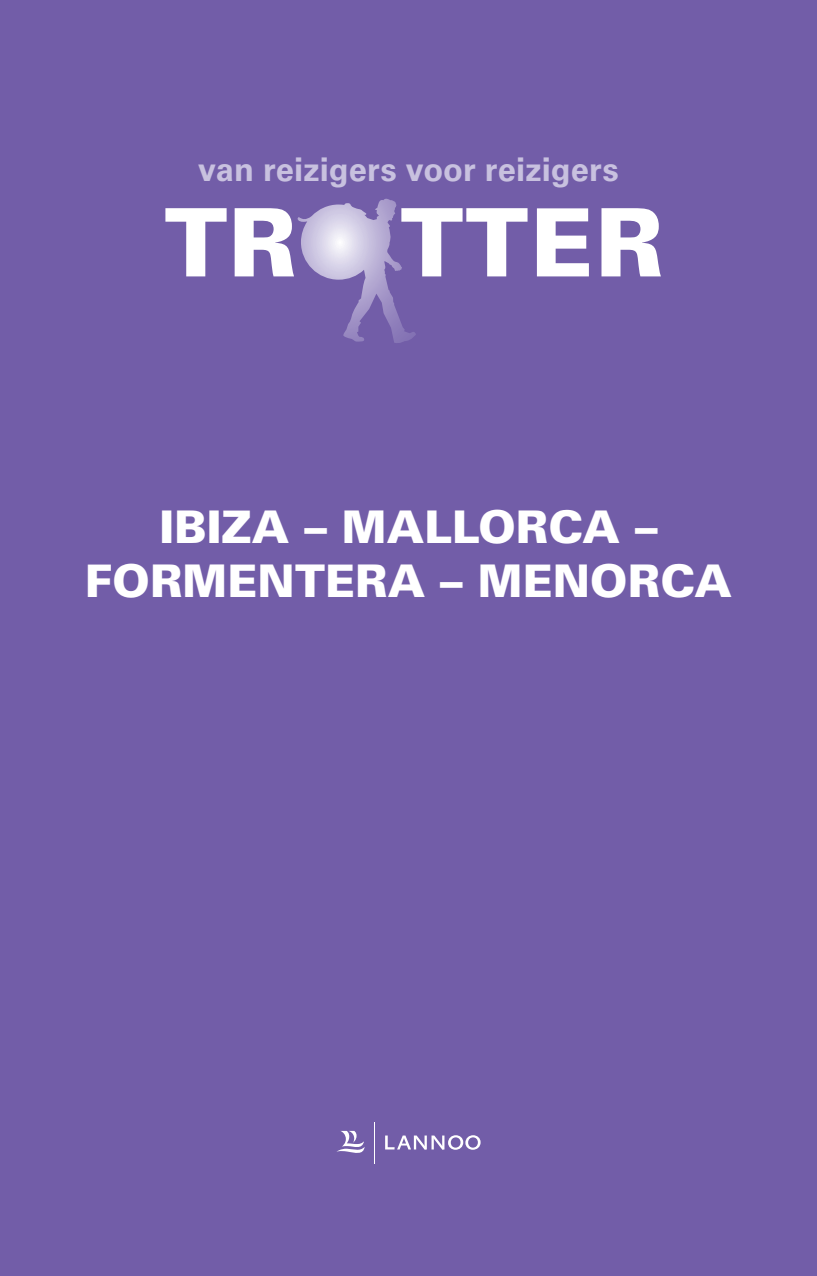
<style>
.page{position:relative;width:817px;height:1276px;background:#fff}
.page>*{position:absolute;margin:0;border:0;box-sizing:border-box;transform-origin:0 0}
.t1{font:900 94.5px "Univers LT Std";letter-spacing:.02em;color:#fff}
.t2{font:900 45px/54px "Univers LT Std";color:#fff;text-align:center}
.t3{font:700 32.62px "Univers LT Std";color:#c8c1df}
</style>
<div class="page">
<div style="left:0;top:0;width:816px;height:1276px;background:#725da8"></div>
<svg style="left:297px;top:198px;width:119px;height:145px"></svg>
<svg style="left:337px;top:1131px;width:27px;height:22px"></svg>
<hr style="left:374px;top:1122px;width:1px;height:41px;background:#fff">
<svg style="left:385px;top:1135px;width:95px;height:14px"></svg>
<p class="t3" style="left:198px;top:151px;width:422px">van reizigers voor reizigers</p>
<h1 class="t1" style="left:164px;top:183px;width:500px">TR TTER</h1>
<p class="t2" style="left:85px;top:500px;width:648px">IBIZA – MALLORCA –<br>FORMENTERA – MENORCA</p>
</div>
